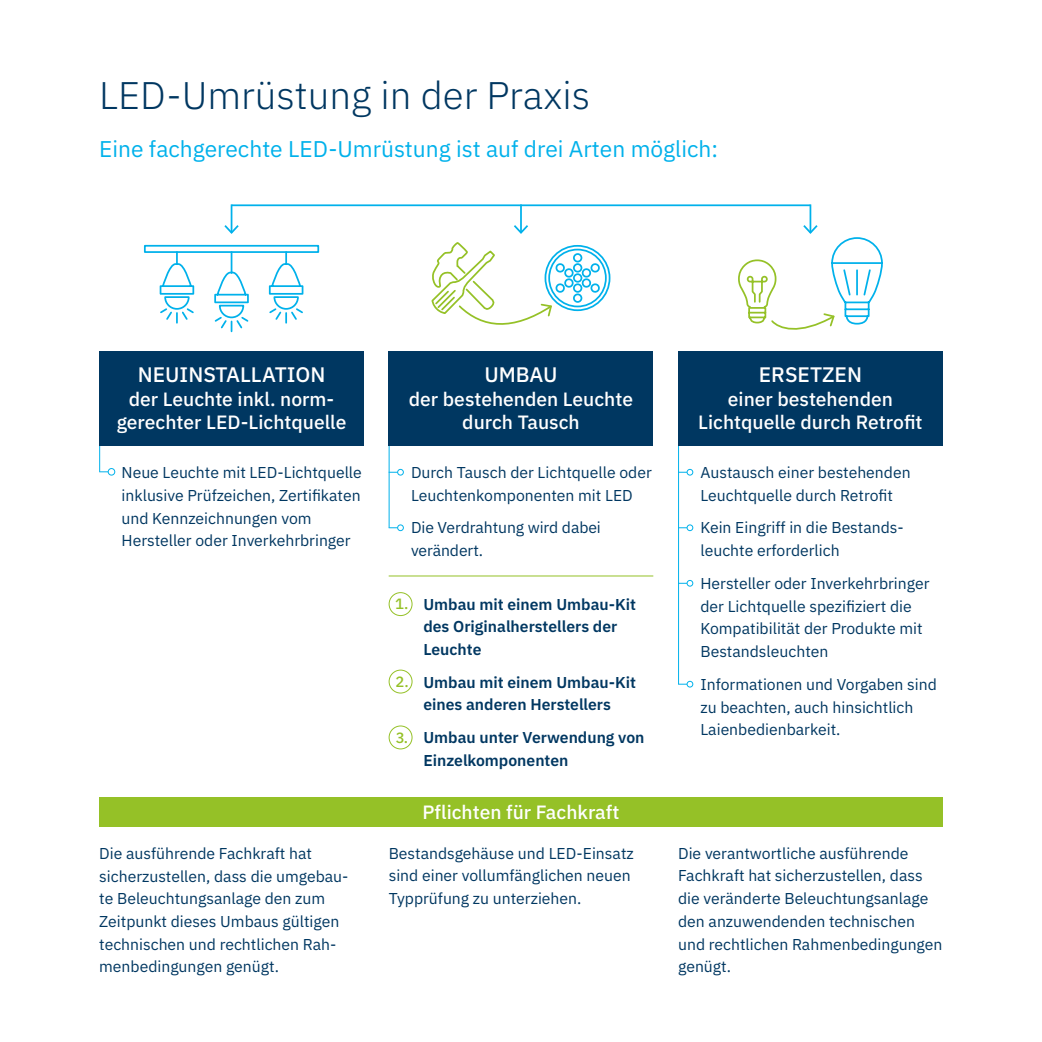
<style>
.page{position:relative;width:1042px;height:1042px;background:#fff}
.page>*{position:absolute;margin:0;border:0;box-sizing:border-box;transform-origin:0 0}
.t1{font:300 38.5px "IBM Plex Sans";color:#003761}
.t2{font:22.75px "IBM Plex Sans";color:#00b1eb}
.t3{font:500 21px "IBM Plex Sans";color:#fff}
.t4{font:500 19.25px/23.1px "IBM Plex Sans";color:#fff;text-align:center}
.t5{font:15.75px/22.8px "IBM Plex Sans";color:#003761}
.t6{font:600 15.75px/22.8px "IBM Plex Sans";color:#003761}
.t7{font:500 14.88px "IBM Plex Sans";color:#95c127}
</style>
<div class="page">
<svg style="left:99px;top:446px;width:9px;height:26px"></svg>
<div style="left:108px;top:468px;width:7px;height:7px;border:1px solid #00b1eb;border-radius:50%"></div>
<hr style="left:678px;top:444px;width:1px;height:240px;background:#00b1eb">
<div style="left:686px;top:469px;width:7px;height:6px;border:1px solid #00b1eb;border-radius:50%"></div>
<div style="left:686px;top:524px;width:7px;height:7px;border:1px solid #00b1eb;border-radius:50%"></div>
<div style="left:686px;top:580px;width:7px;height:6px;border:1px solid #00b1eb;border-radius:50%"></div>
<hr style="left:389px;top:444px;width:1px;height:84px;background:#00b1eb">
<div style="left:389px;top:352px;width:264px;height:94px;background:#003761"></div>
<div style="left:99px;top:352px;width:265px;height:94px;background:#003761"></div>
<div style="left:678px;top:352px;width:265px;height:94px;background:#003761"></div>
<div style="left:397px;top:469px;width:7px;height:6px;border:1px solid #00b1eb;border-radius:50%"></div>
<div style="left:397px;top:524px;width:7px;height:7px;border:1px solid #00b1eb;border-radius:50%"></div>
<div style="left:99px;top:797px;width:844px;height:29px;background:#95c127"></div>
<div style="left:389px;top:725px;width:23px;height:24px;border:1px solid #95c127;border-radius:50%"></div>
<div style="left:389px;top:669px;width:23px;height:24px;border:1px solid #95c127;border-radius:50%"></div>
<div style="left:389px;top:592px;width:23px;height:24px;border:1px solid #95c127;border-radius:50%"></div>
<div style="left:686px;top:681px;width:7px;height:6px;border:1px solid #00b1eb;border-radius:50%"></div>
<hr style="left:520px;top:204px;width:2px;height:29px;background:#00b1eb">
<svg style="left:514px;top:223px;width:14px;height:11px"></svg>
<hr style="left:809px;top:204px;width:2px;height:29px;background:#00b1eb">
<svg style="left:224px;top:204px;width:16px;height:30px"></svg>
<hr style="left:231px;top:204px;width:579px;height:2px;background:#00b1eb">
<hr style="left:389px;top:575px;width:264px;height:1px;background:#95c127">
<svg style="left:738px;top:223px;width:145px;height:107px"></svg>
<svg style="left:431px;top:243px;width:180px;height:82px"></svg>
<svg style="left:159px;top:253px;width:36px;height:71px"></svg>
<svg style="left:268px;top:253px;width:36px;height:71px"></svg>
<svg style="left:214px;top:253px;width:35px;height:80px"></svg>
<div style="left:144px;top:245px;width:175px;height:8px;border:2px solid #00b1eb"></div>
<h1 class="t1" style="left:99px;top:67px;width:492px">LED-Umrüstung in der Praxis</h1>
<h2 class="t2" style="left:99px;top:131px;width:620px">Eine fachgerechte LED-Umrüstung ist auf drei Arten möglich:</h2>
<h3 class="t3" style="left:138px;top:359px;width:189px">NEUINSTALLATION</h3>
<p class="t4" style="left:117px;top:386px;width:231px">der Leuchte inkl. norm&shy;gerechter LED-Lichtquelle</p>
<h3 class="t3" style="left:484px;top:359px;width:75px">UMBAU</h3>
<p class="t4" style="left:409px;top:386px;width:226px">der bestehenden Leuchte durch Tausch</p>
<p class="t5" style="left:122px;top:460px;width:242px">Neue Leuchte mit LED-Lichtquelle inklusive Prüfzeichen, Zertifikaten und Kennzeichnungen vom Hersteller oder Inverkehrbringer</p>
<p class="t5" style="left:411px;top:460px;width:242px">Durch Tausch der Lichtquelle oder<br>Leuchtenkomponenten mit LED</p>
<p class="t5" style="left:411px;top:515px;width:191px">Die Verdrahtung wird dabei verändert.</p>
<p class="t7" style="left:395px;top:592px;width:15px">1.</p>
<p class="t7" style="left:396px;top:670px;width:15px">2.</p>
<p class="t7" style="left:396px;top:726px;width:14px">3.</p>
<p class="t6" style="left:423px;top:591px;width:214px">Umbau mit einem Umbau-Kit des Originalherstellers der<br>Leuchte</p>
<p class="t6" style="left:423px;top:669px;width:214px">Umbau mit einem Umbau-Kit eines anderen Herstellers</p>
<p class="t6" style="left:423px;top:725px;width:223px">Umbau unter Verwendung von<br>Einzelkomponenten</p>
<p class="t4" style="left:422px;top:799px;width:198px">Pflichten für Fachkraft</p>
<h3 class="t3" style="left:759px;top:359px;width:105px">ERSETZEN</h3>
<p class="t4" style="left:698px;top:386px;width:226px">einer bestehenden<br>Lichtquelle durch Retrofit</p>
<p class="t5" style="left:700px;top:460px;width:212px">Austausch einer bestehenden<br>Leuchtquelle durch Retrofit</p>
<p class="t5" style="left:700px;top:515px;width:203px">Kein Eingriff in die Bestands&shy;leuchte erforderlich</p>
<p class="t5" style="left:700px;top:570px;width:230px">Hersteller oder Inverkehrbringer der Lichtquelle spezifiziert die<br>Kompatibilität der Produkte mit<br>Bestandsleuchten</p>
<p class="t5" style="left:700px;top:671px;width:238px">Informationen und Vorgaben sind zu beachten, auch hinsichtlich<br>Laienbedienbarkeit.</p>
<p class="t5" style="left:99px;top:840px;width:251px">Die ausführende Fachkraft hat sicherzustellen, dass die umgebau&shy;te Beleuchtungsanlage den zum<br>Zeitpunkt dieses Umbaus gültigen technischen und rechtlichen Rah&shy;menbedingungen genügt.</p>
<p class="t5" style="left:389px;top:840px;width:247px">Bestandsgehäuse und LED-Einsatz sind einer vollumfänglichen neuen<br>Typprüfung zu unterziehen.</p>
<p class="t5" style="left:678px;top:840px;width:266px">Die verantwortliche ausführende<br>Fachkraft hat sicherzustellen, dass die veränderte Beleuchtungsanlage den anzuwendenden technischen und rechtlichen Rahmenbedingungen genügt.</p>
</div>
